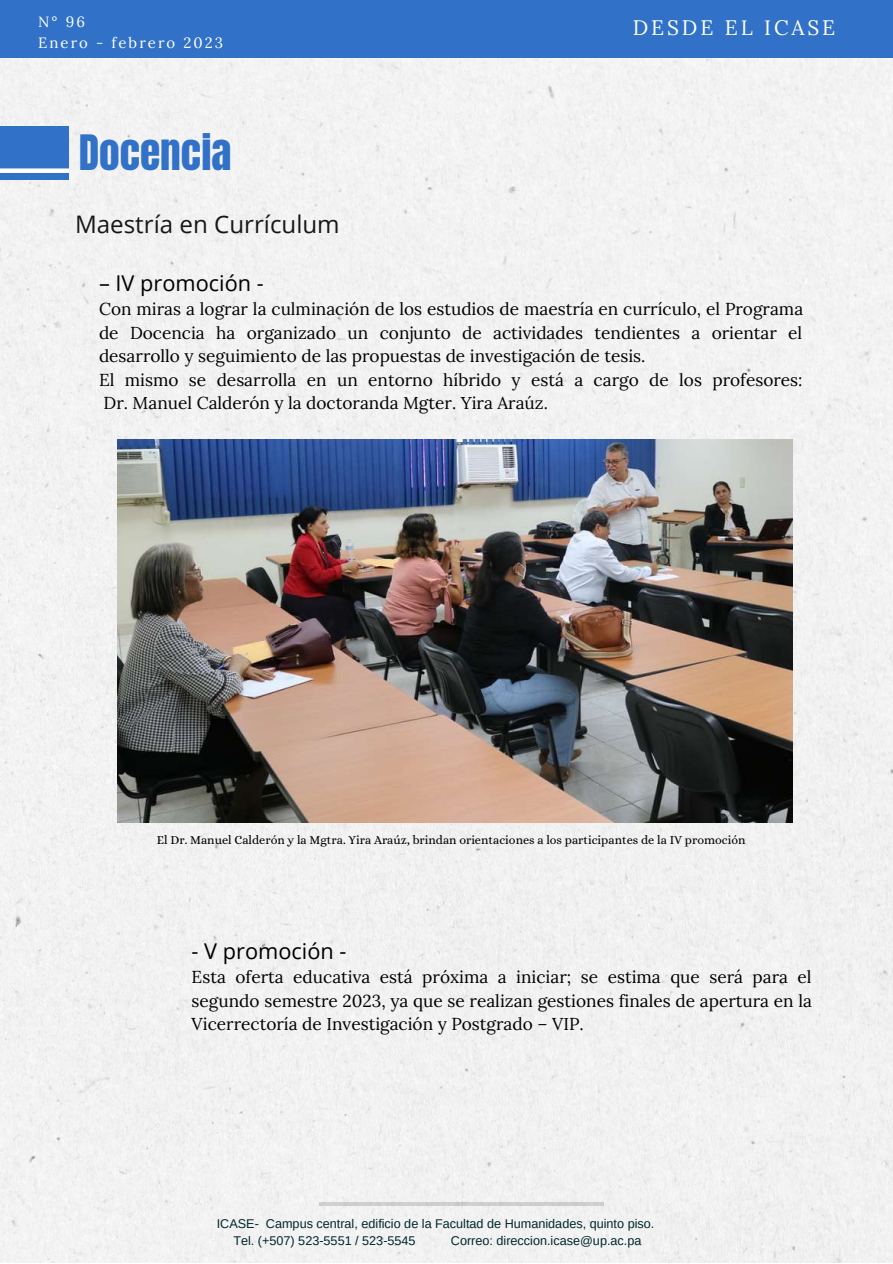
<style>
.page{position:relative;width:893px;height:1264px;background:#fff}
.page>*{position:absolute;margin:0;border:0;box-sizing:border-box;transform-origin:0 0}
.t1{font:41.4px "Anton";color:#3172c8}
.t2{font:24.15px "Open Sans";color:#161719}
.t3{font:21.75px "Open Sans";color:#000}
.t4{font:20.85px "Lora";letter-spacing:.14em;color:#fff}
.t5{font:17.25px/23.5px "Lora";color:#000;text-align:justify}
.t6{font:14.85px/20.2px "Lora";letter-spacing:.14em;color:#fff}
.t7{font:12.6px/16.8px "Arimo";color:#00272b}
.t8{font:12.3px "Alice";color:#000}
</style>
<div class="page">
<div style="left:0;top:57px;width:892px;height:1205px;background:#f2f2f2"></div>
<hr style="left:319px;top:1202px;width:285px;height:3px;background:#000">
<img style="left:117px;top:440px;width:675px;height:382px">
<div style="left:0;top:126px;width:69px;height:53px;background:#3172c8"></div>
<div style="left:0;top:168px;width:69px;height:5px;background:#fff"></div>
<div style="left:0;top:0;width:892px;height:57px;background:#3172c8"></div>
<p class="t6" style="left:38px;top:12px;width:186px">N° 96<br>Enero - febrero 2023</p>
<h1 class="t1" style="left:79px;top:123px;width:154px">Docencia</h1>
<h2 class="t2" style="left:75px;top:207px;width:266px">Maestría en Currículum</h2>
<p class="t4" style="left:632px;top:14px;width:204px">DESDE EL ICASE</p>
<p class="t3" style="left:99px;top:268px;width:166px">– IV promoción -</p>
<p class="t5" style="left:99px;top:297px;width:705px;text-align:left">Con miras a lograr la culminación de los estudios de maestría en currículo, el Programa de Docencia ha organizado un conjunto de actividades tendientes a orientar el desarrollo y seguimiento de las propuestas de investigación de tesis.<br>El mismo se desarrolla en un entorno híbrido y está a cargo de los profesores:<br>Dr. Manuel Calderón y la doctoranda Mgter. Yira Araúz.</p>
<p class="t8" style="left:157px;top:832px;width:590px">El Dr. Manuel Calderón y la Mgtra. Yira Araúz, brindan orientaciones a los participantes de la IV promoción</p>
<p class="t3" style="left:192px;top:936px;width:156px">- V promoción -</p>
<p class="t5" style="left:192px;top:965px;width:622px">Esta oferta educativa está próxima a iniciar; se estima que será para el segundo semestre 2023, ya que se realizan gestiones finales de apertura en la Vicerrectoría de Investigación y Postgrado – VIP.</p>
<p class="t7" style="left:233px;top:1215px;width:422px;text-indent:-17px">ICASE- Campus central, edificio de la Facultad de Humanidades, quinto piso.<br>Tel. (+507) 523-5551 / 523-5545</p>
<p class="t7" style="left:451px;top:1232px;width:192px">Correo: direccion.icase@up.ac.pa</p>
</div>
